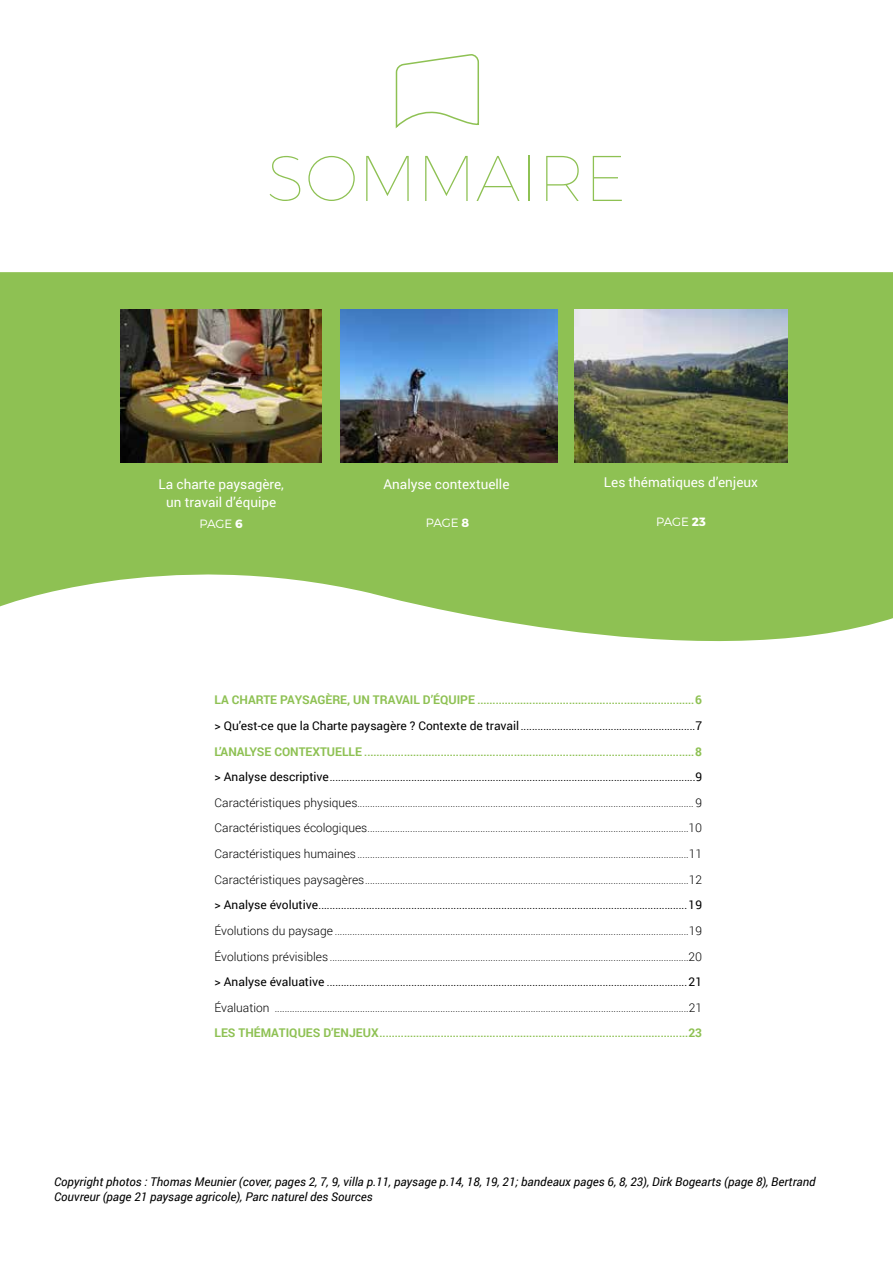
<style>
.page{position:relative;width:893px;height:1263px;background:#fff}
.page>*{position:absolute;margin:0;border:0;box-sizing:border-box;transform-origin:0 0}
.t1{font:100 64.5px "Montserrat";color:#8ec153}
.t2{font:13.5px/18px "Roboto";color:#fff;text-align:center}
.t3{font:italic 12px/14.4px "Roboto";color:#000}
.t4{font:300 12px "Montserrat";letter-spacing:-.015em;color:#fff}
.t5{font:300 10.5px "Roboto";color:#000}
.t6{font:10.5px "Roboto";color:#000}
.t7{font:700 10.5px "Roboto";color:#8ec153}
.s1{font-weight:700}
.s2{font-size:12px}
</style>
<div class="page">
<svg style="left:0;top:272px;width:893px;height:370px;fill:#8ec153"></svg>
<img style="left:340px;top:309px;width:217px;height:153px">
<img style="left:574px;top:309px;width:214px;height:153px">
<img style="left:121px;top:309px;width:201px;height:153px">
<svg style="left:395px;top:54px;width:84px;height:75px"></svg>
<h1 class="t1" style="left:267px;top:139px;width:361px">SOMMAIRE</h1>
<p class="t2" style="left:159px;top:475px;width:127px">La charte paysagère, un travail d’équipe</p>
<p class="t4" style="left:200px;top:517px;width:45px">PAGE <span class="s1">6</span></p>
<p class="t2" style="left:383px;top:474px;width:127px">Analyse contextuelle</p>
<p class="t4" style="left:426px;top:515px;width:45px">PAGE <span class="s1">8</span></p>
<p class="t2" style="left:604px;top:473px;width:156px">Les thématiques d’enjeux</p>
<p class="t4" style="left:656px;top:514px;width:51px">PAGE <span class="s1">23</span></p>
<p class="t7" style="left:215px;top:693px;width:489px"><span class="s2">LA CHARTE PAYSAGÈRE, UN TRAVAIL D’ÉQUIPE</span> .......................................................................<span class="s2">6</span></p>
<p class="t6" style="left:215px;top:719px;width:489px"><span class="s2">&gt; Qu’est-ce que la Charte paysagère ? Contexte de travail</span> ..............................................................<span class="s2">7</span></p>
<p class="t7" style="left:215px;top:744px;width:489px"><span class="s2">L’ANALYSE CONTEXTUELLE</span> ............................................................................................................<span class="s2">8</span></p>
<p class="t6" style="left:215px;top:770px;width:489px"><span class="s2">&gt; Analyse descriptive</span>..................................................................................................................................<span class="s2">9</span></p>
<p class="t5" style="left:215px;top:796px;width:489px"><span class="s2">Caractéristiques physiques</span>...................................................................................................................................... <span class="s2">9</span></p>
<p class="t5" style="left:215px;top:821px;width:489px"><span class="s2">Caractéristiques écologiques</span>................................................................................................................................<span class="s2">10</span></p>
<p class="t5" style="left:215px;top:847px;width:489px"><span class="s2">Caractéristiques humaines</span>....................................................................................................................................<span class="s2">11</span></p>
<p class="t5" style="left:215px;top:873px;width:489px"><span class="s2">Caractéristiques paysagères</span>.................................................................................................................................<span class="s2">12</span></p>
<p class="t6" style="left:215px;top:898px;width:489px"><span class="s2">&gt; Analyse évolutive</span>...................................................................................................................................<span class="s2">19</span></p>
<p class="t5" style="left:215px;top:924px;width:489px"><span class="s2">Évolutions du paysage</span> .............................................................................................................................................<span class="s2">19</span></p>
<p class="t5" style="left:215px;top:949px;width:489px"><span class="s2">Évolutions prévisibles</span> ...............................................................................................................................................<span class="s2">20</span></p>
<p class="t6" style="left:215px;top:975px;width:489px"><span class="s2">&gt; Analyse évaluative</span> ................................................................................................................................<span class="s2">21</span></p>
<p class="t5" style="left:215px;top:1001px;width:489px"><span class="s2">Évaluation</span> .....................................................................................................................................................................<span class="s2">21</span></p>
<p class="t7" style="left:215px;top:1026px;width:489px"><span class="s2">LES THÉMATIQUES D’ENJEUX</span>.....................................................................................................<span class="s2">23</span></p>
<p class="t3" style="left:54px;top:1174px;width:763px">Copyright photos : Thomas Meunier (cover, pages 2, 7, 9, villa p.11, paysage p.14, 18, 19, 21; bandeaux pages 6, 8, 23), Dirk Bogearts (page 8), Bertrand<br>Couvreur (page 21 paysage agricole), Parc naturel des Sources</p>
</div>
